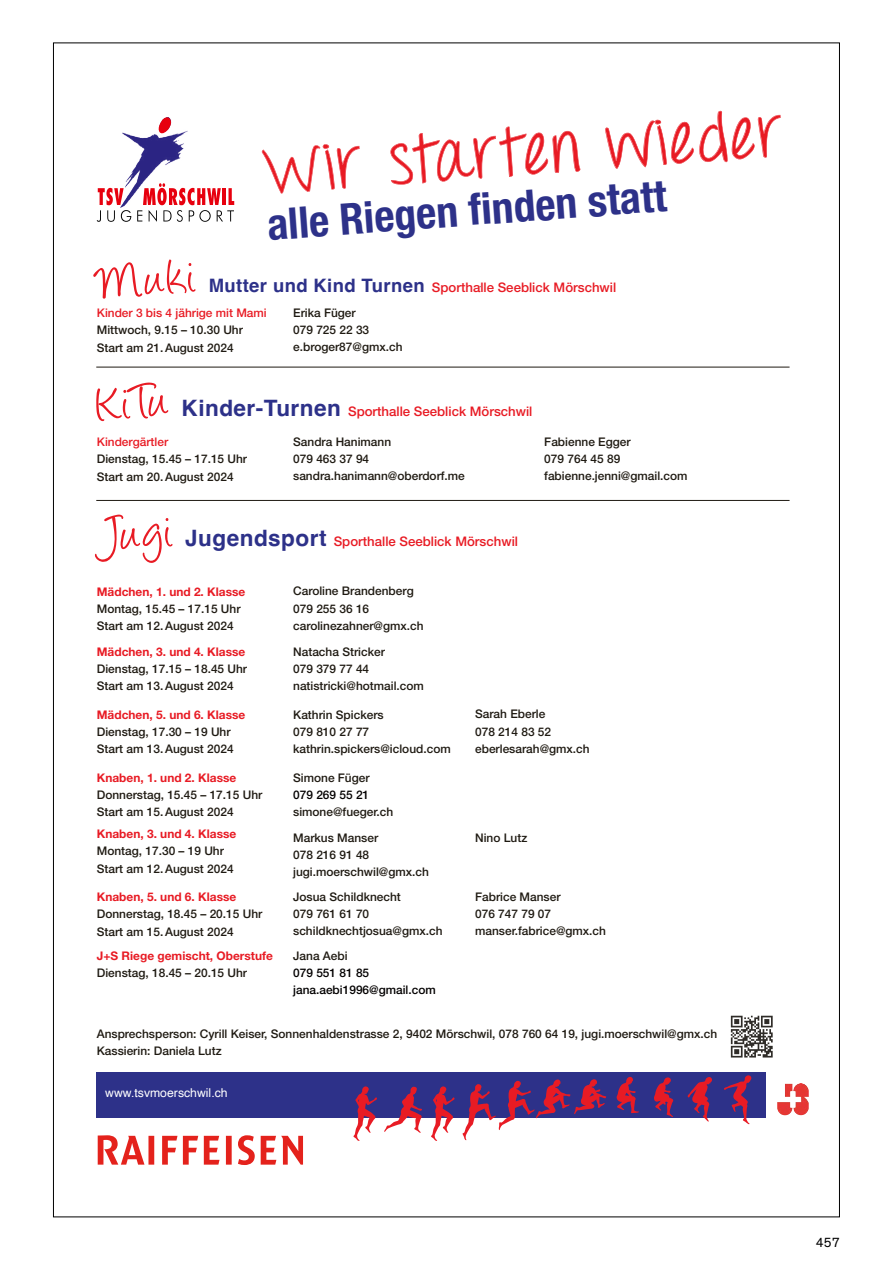
<style>
.page{position:relative;width:893px;height:1263px;background:#fff}
.page>*{position:absolute;margin:0;border:0;box-sizing:border-box;transform-origin:0 0}
.t1{font:66px "Throw My Hands Upinthe Air";color:#e81b24}
.t2{font:700 condensed 43.65px "Helvetica Neue LT Pro";color:#2d3189}
.t3{font:13.5px "Theinhardt";color:#000}
.t4{font:500 13.2px "Helvetica Neue LT Pro";color:#e81b24}
.t5{font:12.3px "Helvetica";color:#fff}
.t6{font:500 11.85px/17.1px "Helvetica Neue LT Pro";color:#1f1a12}
.t7{font:700 11.85px "Helvetica Neue LT Pro";color:#e81b24}
.t8{font:500 11.85px/17.1px "Helvetica Neue LT Pro";color:#030000}
.t9{font:500 11.85px "Helvetica Neue LT Pro";color:#e81b24}
.s1{font-family:"Helvetica";font-weight:700;font-size:18.45px;color:#2d3189}
.s2{font-family:"Helvetica";font-weight:700;font-size:22.65px;color:#2d3189}
</style>
<div class="page">
<svg style="left:262px;top:111px;width:519px;height:83px"></svg>
<div style="left:97px;top:1072px;width:669px;height:46px;background:#2d3189"></div>
<svg style="left:353px;top:1075px;width:398px;height:66px"></svg>
<img style="left:793px;top:1083px;width:8px;height:30px">
<svg style="left:98px;top:1135px;width:205px;height:30px"></svg>
<svg style="left:731px;top:1016px;width:42px;height:41px"></svg>
<svg style="left:93px;top:259px;width:103px;height:40px"></svg>
<svg style="left:96px;top:382px;width:72px;height:39px"></svg>
<svg style="left:95px;top:514px;width:78px;height:49px"></svg>
<hr style="left:96px;top:367px;width:693px;height:1px;background:#1f1a12">
<hr style="left:96px;top:500px;width:693px;height:1px;background:#1f1a12">
<img style="left:122px;top:131px;width:65px;height:67px">
<svg style="left:97px;top:188px;width:34px;height:34px"></svg>
<svg style="left:137px;top:183px;width:97px;height:39px"></svg>
<svg style="left:158px;top:117px;width:24px;height:24px"></svg>
<h1 class="t1" style="left:261px;top:131px;width:523px;rotate:-4deg">Wir starten wieder</h1>
<h2 class="t2" style="left:265px;top:198px;width:402px;rotate:-4deg">alle Riegen fi nden statt</h2>
<p class="t4" style="left:209px;top:279px;width:409px"><span class="s1">Mutter und Kind Turnen</span> Sporthalle Seeblick Mörschwil</p>
<p class="t9" style="left:97px;top:306px;width:171px">Kinder 3 bis 4 jährige mit Mami</p>
<p class="t6" style="left:97px;top:321px;width:148px">Mittwoch, 9.15 – 10.30 Uhr<br>Start am 21. August 2024</p>
<p class="t6" style="left:293px;top:304px;width:111px">Erika Füger<br>079 725 22 33 e.broger87@gmx.ch</p>
<p class="t4" style="left:182px;top:403px;width:352px"><span class="s2">Kinder-Turnen</span> Sporthalle Seeblick Mörschwil</p>
<p class="t9" style="left:97px;top:435px;width:73px">Kindergärtler</p>
<p class="t6" style="left:97px;top:450px;width:152px">Dienstag, 15.45 – 17.15 Uhr<br>Start am 20. August 2024</p>
<p class="t6" style="left:293px;top:433px;width:173px">Sandra Hanimann<br>079 463 37 94 sandra.hanimann@oberdorf.me</p>
<p class="t6" style="left:544px;top:433px;width:145px">Fabienne Egger<br>079 764 45 89 fabienne.jenni@gmail.com</p>
<p class="t4" style="left:185px;top:534px;width:334px"><span class="s2">Jugendsport</span> Sporthalle Seeblick Mörschwil</p>
<p class="t7" style="left:97px;top:584px;width:150px">Mädchen, 1. und 2. Klasse</p>
<p class="t6" style="left:97px;top:600px;width:145px">Montag, 15.45 – 17.15 Uhr<br>Start am 12. August 2024</p>
<p class="t7" style="left:97px;top:644px;width:150px">Mädchen, 3. und 4. Klasse</p>
<p class="t6" style="left:97px;top:660px;width:152px">Dienstag, 17.15 – 18.45 Uhr<br>Start am 13. August 2024</p>
<p class="t7" style="left:97px;top:707px;width:150px">Mädchen, 5. und 6. Klasse</p>
<p class="t6" style="left:97px;top:723px;width:138px">Dienstag, 17.30 – 19 Uhr<br>Start am 13. August 2024</p>
<p class="t7" style="left:97px;top:770px;width:141px">Knaben, 1. und 2. Klasse</p>
<p class="t6" style="left:97px;top:786px;width:167px">Donnerstag, 15.45 – 17.15 Uhr<br>Start am 15. August 2024</p>
<p class="t7" style="left:97px;top:827px;width:141px">Knaben, 3. und 4. Klasse</p>
<p class="t6" style="left:97px;top:842px;width:138px">Montag, 17.30 – 19 Uhr<br>Start am 12. August 2024</p>
<p class="t7" style="left:97px;top:890px;width:141px">Knaben, 5. und 6. Klasse</p>
<p class="t6" style="left:97px;top:905px;width:167px">Donnerstag, 18.45 – 20.15 Uhr<br>Start am 15. August 2024</p>
<p class="t7" style="left:97px;top:949px;width:178px">J+S Riege gemischt, Oberstufe</p>
<p class="t6" style="left:97px;top:964px;width:152px">Dienstag, 18.45 – 20.15 Uhr</p>
<p class="t6" style="left:293px;top:582px;width:132px">Caroline Brandenberg<br>079 255 36 16 carolinezahner@gmx.ch</p>
<p class="t6" style="left:293px;top:643px;width:132px">Natacha Stricker<br>079 379 77 44 natistricki@hotmail.com</p>
<p class="t6" style="left:293px;top:706px;width:159px">Kathrin Spickers<br>079 810 27 77 kathrin.spickers@icloud.com</p>
<p class="t6" style="left:293px;top:769px;width:78px">Simone Füger</p>
<p class="t8" style="left:293px;top:786px;width:78px">079 269 55 21</p>
<p class="t6" style="left:293px;top:799px;width:102px;line-height:25.7px">simone@fueger.ch<br>Markus Manser</p>
<p class="t6" style="left:293px;top:846px;width:137px">078 216 91 48 jugi.moerschwil@gmx.ch</p>
<p class="t6" style="left:293px;top:888px;width:151px">Josua Schildknecht<br>079 761 61 70 schildknechtjosua@gmx.ch</p>
<p class="t6" style="left:293px;top:947px;width:56px">Jana Aebi</p>
<p class="t8" style="left:293px;top:964px;width:144px">079 551 81 85 jana.aebi1996@gmail.com</p>
<p class="t6" style="left:475px;top:706px;width:116px">Sarah Eberle<br>078 214 83 52 eberlesarah@gmx.ch</p>
<p class="t6" style="left:475px;top:829px;width:54px">Nino Lutz</p>
<p class="t6" style="left:475px;top:888px;width:132px">Fabrice Manser<br>076 747 79 07 manser.fabrice@gmx.ch</p>
<p class="t6" style="left:97px;top:1025px;width:622px">Ansprechsperson: Cyrill Keiser, Sonnenhaldenstrasse 2, 9402 Mörschwil, 078 760 64 19, jugi.moerschwil@gmx.ch<br>Kassierin: Daniela Lutz</p>
<p class="t5" style="left:105px;top:1083px;width:124px">www.tsvmoerschwil.ch</p>
<p class="t3" style="left:816px;top:1234px;width:25px">457</p>
</div>
